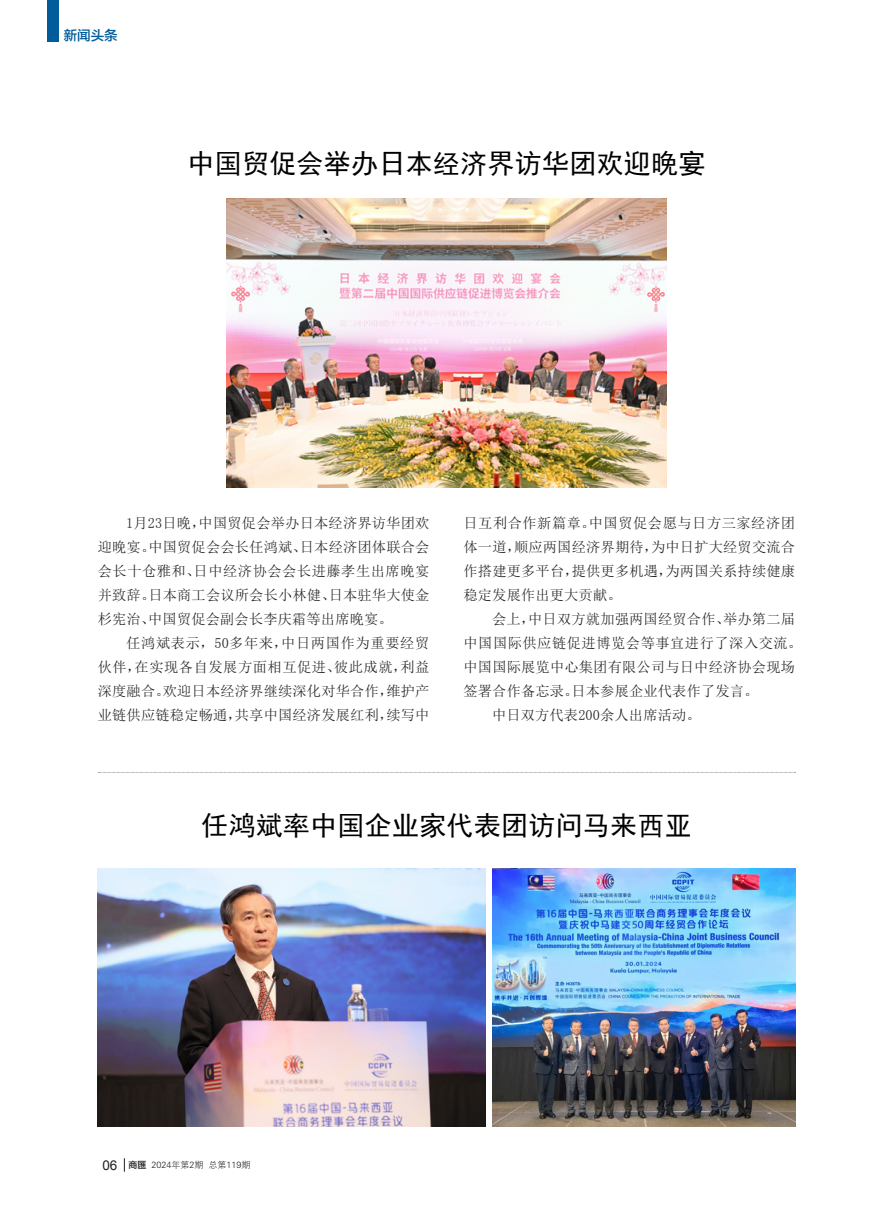
<style>
.page{position:relative;width:893px;height:1212px;background:#fff}
.page>*{position:absolute;margin:0;border:0;box-sizing:border-box;transform-origin:0 0}
.正文{font:27px "Sim Hei";letter-spacing:.01em;color:#000001}
.正文-2{font:14.25px/24px "Sim Sun";letter-spacing:.01em;color:#231f20;text-align:justify}
.t1{font:13.5px "FZLTZHK GBK1 0";color:#005c9a}
.t2{font:9px "FZXH1 JW GB1 0";color:#231f20}
.s1{font-family:"Arial";font-size:13.5px}
.s2{font-family:"FZLTZHK GBK1 0"}
</style>
<div class="page">
<svg style="left:124px;top:1158px;width:1px;height:14px"></svg>
<div style="left:47px;top:0;width:11px;height:41px;background:#005c9a"></div>
<svg style="left:98px;top:772px;width:698px;height:1px"></svg>
<img style="left:227px;top:199px;width:439px;height:288px">
<img style="left:98px;top:868px;width:388px;height:258px">
<img style="left:492px;top:868px;width:303px;height:258px">
<p class="t1" style="left:64px;top:28px;width:55px">新闻头条</p>
<p class="正文" style="left:188px;top:150px;width:519px">中国贸促会举办日本经济界访华团欢迎晚宴</p>
<p class="正文-2" style="left:98px;top:511px;width:333px;text-indent:28px">1月23日晚，中国贸促会举办日本经济界访华团欢迎晚宴。中国贸促会会长任鸿斌、日本经济团体联合会会长十仓雅和、日中经济协会会长进藤孝生出席晚宴并致辞。日本商工会议所会长小林健、日本驻华大使金杉宪治、中国贸促会副会长李庆霜等出席晚宴。</p>
<p class="正文-2" style="left:98px;top:631px;width:333px;text-indent:28px">任鸿斌表示，50多年来，中日两国作为重要经贸伙伴，在实现各自发展方面相互促进、彼此成就，利益深度融合。欢迎日本经济界继续深化对华合作，维护产业链供应链稳定畅通，共享中国经济发展红利，续写中</p>
<p class="正文-2" style="left:463px;top:511px;width:333px">日互利合作新篇章。中国贸促会愿与日方三家经济团体一道，顺应两国经济界期待，为中日扩大经贸交流合作搭建更多平台，提供更多机遇，为两国关系持续健康稳定发展作出更大贡献。</p>
<p class="正文-2" style="left:463px;top:607px;width:340px;text-align:left;text-indent:28px">会上，中日双方就加强两国经贸合作、举办第二届中国国际供应链促进博览会等事宜进行了深入交流。中国国际展览中心集团有限公司与日中经济协会现场签署合作备忘录。日本参展企业代表作了发言。</p>
<p class="正文-2" style="left:492px;top:703px;width:210px">中日双方代表200余人出席活动。</p>
<p class="正文" style="left:201px;top:811px;width:492px">任鸿斌率中国企业家代表团访问马来西亚</p>
<p class="t2" style="left:102px;top:1160px;width:149px"><span class="s1">06</span> <span class="s2">商匯</span> 2024年第2期 总第119期</p>
</div>
